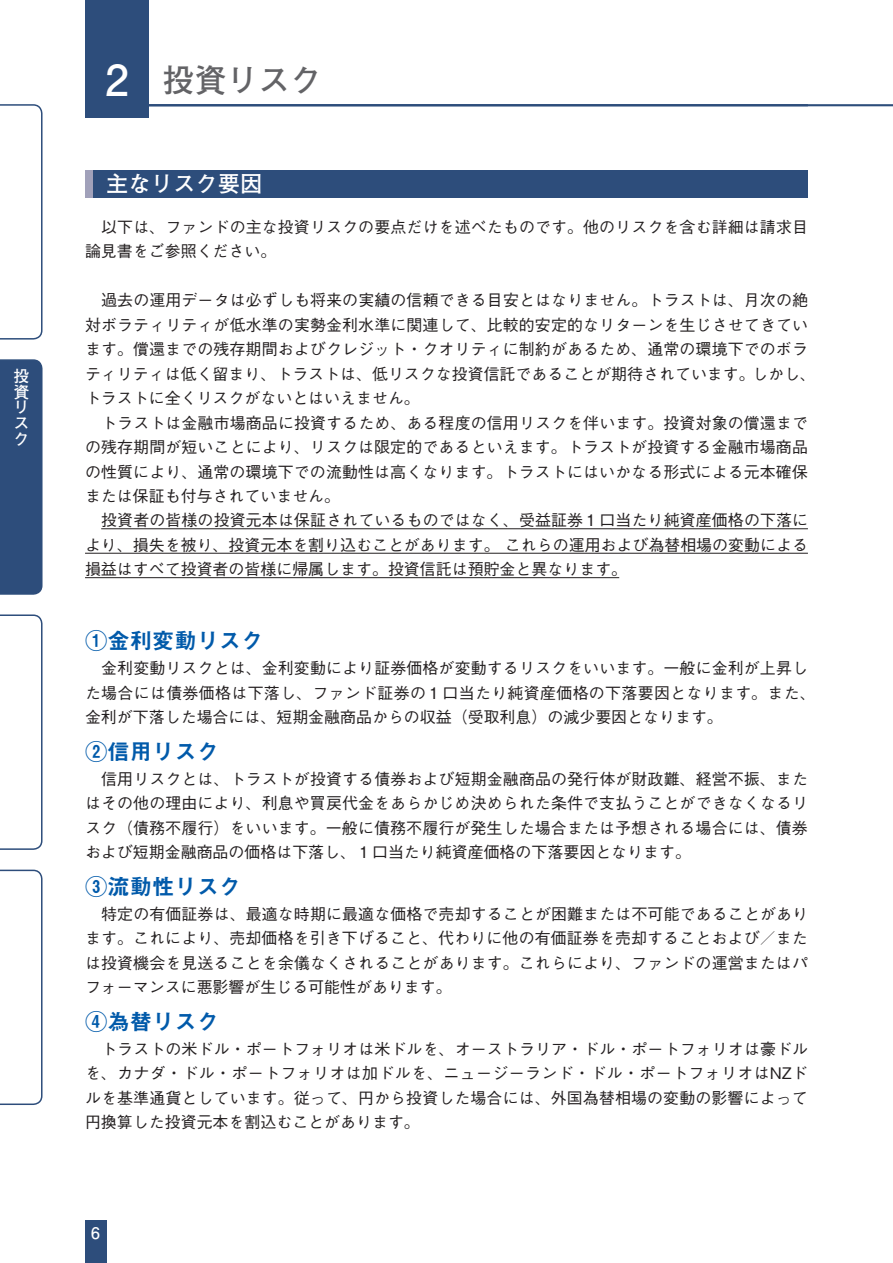
<style>
.page{position:relative;width:893px;height:1263px;background:#fff}
.page>*{position:absolute;margin:0;border:0;box-sizing:border-box;transform-origin:0 0}
.t1{font:700 31.95px "Futo Go B101 Pr 6 N";color:#636366}
.t2{font:22.35px "Midashi Go Pr 6 N MB31";color:#015aaa}
.t3{font:700 22.35px "Futo Go B101 Pr 6 N";color:#fff}
.t4{font:500 15.9px/24.5px "Gothic BBB Pr 6 N";letter-spacing:.01em;color:#231f20;text-align:justify}
.t5{font:700 15.9px/15.8px "Futo Go B101 Pr 6 N";color:#fff}
.s1{font-size:42.45px;color:#fff}
</style>
<div class="page">
<div style="left:85px;top:1220px;width:21px;height:43px;background:#2d4d7b"></div>
<hr style="left:101px;top:528px;width:707px;height:1px;background:#231f20">
<hr style="left:85px;top:553px;width:723px;height:1px;background:#231f20">
<hr style="left:85px;top:577px;width:534px;height:1px;background:#231f20">
<div style="left:85px;top:170px;width:9px;height:28px;background:#a1a1ba"></div>
<div style="left:94px;top:170px;width:714px;height:28px;background:#2d4d7b"></div>
<hr style="left:85px;top:104px;width:808px;height:2px;background:#2d4d7b">
<div style="left:85px;top:0;width:64px;height:118px;background:#2d4d7b"></div>
<svg style="left:0;top:104px;width:43px;height:236px"></svg>
<div style="left:0;top:359px;width:43px;height:236px;background:#2d4d7b"></div>
<svg style="left:0;top:614px;width:43px;height:236px"></svg>
<svg style="left:0;top:870px;width:43px;height:235px"></svg>
<p class="t5" style="left:13px;top:367px;width:17px">投資リスク</p>
<h1 class="t1" style="left:105px;top:54px;width:218px"><span class="s1">2</span> 投資リスク</h1>
<h2 class="t3" style="left:106px;top:166px;width:158px">主なリスク要因</h2>
<p class="t4" style="left:85px;top:214px;width:724px;text-indent:16px">以下は、ファンドの主な投資リスクの要点だけを述べたものです。他のリスクを含む詳細は請求目論見書をご参照ください。</p>
<p class="t4" style="left:85px;top:287px;width:732px;text-align:left;text-indent:16px">過去の運用データは必ずしも将来の実績の信頼できる目安とはなりません。トラストは、月次の絶対ボラティリティが低水準の実勢金利水準に関連して、比較的安定的なリターンを生じさせてきています。償還までの残存期間およびクレジット・クオリティに制約があるため、通常の環境下でのボラティリティは低く留まり、トラストは、低リスクな投資信託であることが期待されています。しかし、トラストに全くリスクがないとはいえません。</p>
<p class="t4" style="left:85px;top:409px;width:724px;text-indent:16px">トラストは金融市場商品に投資するため、ある程度の信用リスクを伴います。投資対象の償還までの残存期間が短いことにより、リスクは限定的であるといえます。トラストが投資する金融市場商品の性質により、通常の環境下での流動性は高くなります。トラストにはいかなる形式による元本確保または保証も付与されていません。</p>
<p class="t4" style="left:85px;top:507px;width:725px;text-indent:16px">投資者の皆様の投資元本は保証されているものではなく、受益証券１口当たり純資産価格の下落により、損失を被り、投資元本を割り込むことがあります。 これらの運用および為替相場の変動による損益はすべて投資者の皆様に帰属します。投資信託は預貯金と異なります。</p>
<h2 class="t2" style="left:85px;top:623px;width:180px">①金利変動リスク</h2>
<p class="t4" style="left:85px;top:655px;width:732px;text-align:left;text-indent:16px">金利変動リスクとは、金利変動により証券価格が変動するリスクをいいます。一般に金利が上昇した場合には債券価格は下落し、ファンド証券の１口当たり純資産価格の下落要因となります。また、金利が下落した場合には、短期金融商品からの収益（受取利息）の減少要因となります。</p>
<h2 class="t2" style="left:85px;top:733px;width:135px">②信用リスク</h2>
<p class="t4" style="left:85px;top:765px;width:725px;text-indent:16px">信用リスクとは、トラストが投資する債券および短期金融商品の発行体が財政難、経営不振、またはその他の理由により、利息や買戻代金をあらかじめ決められた条件で支払うことができなくなるリスク（債務不履行）をいいます。一般に債務不履行が発生した場合または予想される場合には、債券および短期金融商品の価格は下落し、１口当たり純資産価格の下落要因となります。</p>
<h2 class="t2" style="left:85px;top:868px;width:158px">③流動性リスク</h2>
<p class="t4" style="left:85px;top:900px;width:725px;text-indent:16px">特定の有価証券は、最適な時期に最適な価格で売却することが困難または不可能であることがあります。これにより、売却価格を引き下げること、代わりに他の有価証券を売却することおよび／または投資機会を見送ることを余儀なくされることがあります。これらにより、ファンドの運営またはパフォーマンスに悪影響が生じる可能性があります。</p>
<h2 class="t2" style="left:85px;top:1003px;width:135px">④為替リスク</h2>
<p class="t4" style="left:85px;top:1035px;width:725px;text-indent:16px">トラストの米ドル・ポートフォリオは米ドルを、オーストラリア・ドル・ポートフォリオは豪ドルを、カナダ・ドル・ポートフォリオは加ドルを、ニュージーランド・ドル・ポートフォリオはNZドルを基準通貨としています。従って、円から投資した場合には、外国為替相場の変動の影響によって円換算した投資元本を割込むことがあります。</p>
<p class="t5" style="left:91px;top:1224px;width:10px">6</p>
</div>
